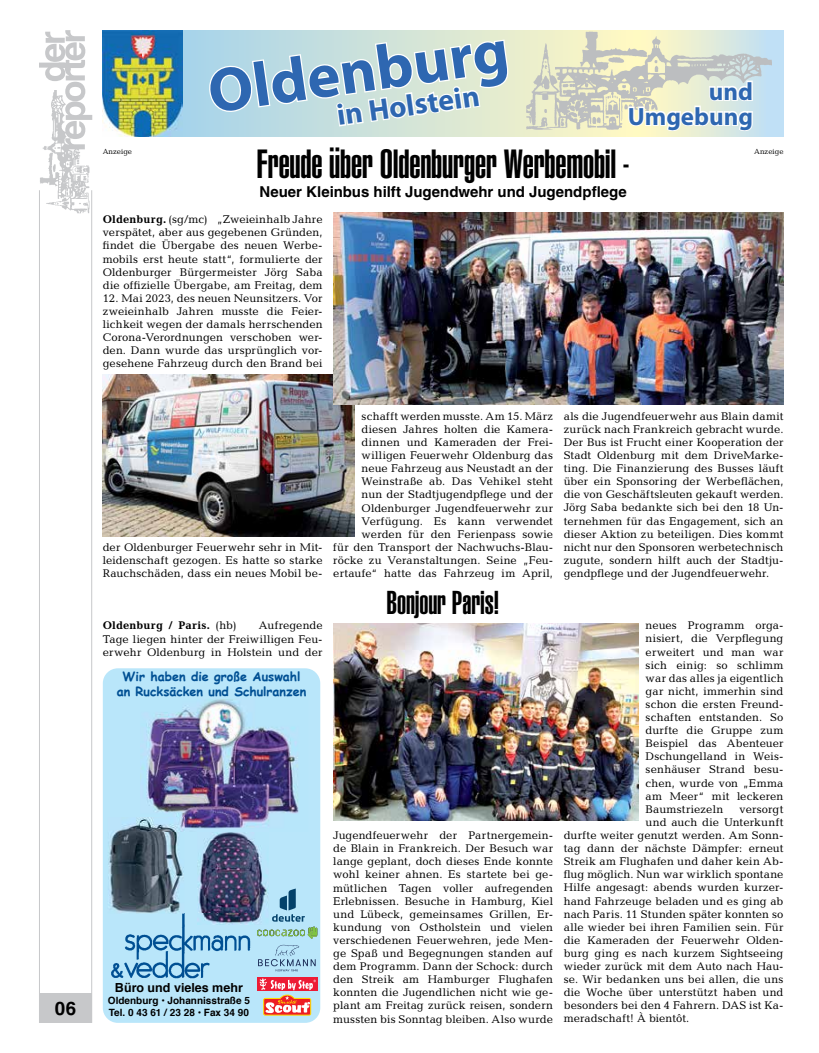
<style>
.page{position:relative;width:819px;height:1053px;background:#fff}
.page>*{position:absolute;margin:0;border:0;box-sizing:border-box;transform-origin:0 0}
.t1{font:700 62.5px "Myriad Pro";color:#2e67b1}
.t2{font:40px "Helvetica LT Std Ultra Comp";letter-spacing:-.005em;color:#000}
.t3{font:32.5px "Helvetica LT Std Ultra Comp";letter-spacing:-.005em;color:#000}
.t4{font:700 30px "Myriad Pro";color:#2e67b1}
.t5{font:700 25px/25px "Myriad Pro";color:#2e67b1;text-align:right}
.t6{font:700 18.75px "Helvetica LT Std";color:#000}
.t7{font:700 15px "Helvetica LT Std";color:#000}
.t8{font:700 12.5px/15px "Comic Sans MS";color:#004f93;text-align:center}
.t9{font:700 12.5px "Helvetica";color:#000}
.t10{font:11.25px/13.1px "Candida Std";letter-spacing:.01em;color:#000;text-align:justify}
.t11{font:700 11.25px "Candida Std";letter-spacing:.015em;color:#000}
.t12{font:700 10px/12px "Helvetica";color:#000}
.t13{font:7.5px "Candida Std";color:#000}
.s1{font-weight:700}
.s2{font-weight:400}
</style>
<div class="page">
<div style="left:39px;top:993px;width:53px;height:29px;background:#c7c8ca"></div>
<hr style="left:91px;top:190px;width:1px;height:832px;background:#c7c8ca">
<hr style="left:39px;top:190px;width:1px;height:832px;background:#c7c8ca">
<img style="left:39px;top:149px;width:51px;height:65px">
<svg style="left:39px;top:30px;width:53px;height:119px"></svg>
<div style="left:103px;top:668px;width:217px;height:354px;background:#b9e6fa;border-radius:15px"></div>
<img style="left:111px;top:913px;width:140px;height:66px">
<svg style="left:257px;top:977px;width:60px;height:13px"></svg>
<svg style="left:260px;top:978px;width:56px;height:38px"></svg>
<svg style="left:257px;top:888px;width:60px;height:50px"></svg>
<svg style="left:258px;top:944px;width:57px;height:27px"></svg>
<img style="left:197px;top:832px;width:71px;height:92px">
<img style="left:197px;top:913px;width:54px;height:11px">
<img style="left:108px;top:818px;width:76px;height:95px">
<img style="left:140px;top:699px;width:159px;height:130px">
<img style="left:140px;top:817px;width:44px;height:14px">
<img style="left:103px;top:374px;width:251px;height:162px">
<svg style="left:182px;top:30px;width:601px;height:106px;background:#c3dede"></svg>
<img style="left:103px;top:30px;width:79px;height:106px">
<svg style="left:209px;top:38px;width:301px;height:90px"></svg>
<img style="left:527px;top:30px;width:244px;height:103px">
<svg style="left:627px;top:65px;width:127px;height:71px"></svg>
<img style="left:333px;top:212px;width:450px;height:192px">
<img style="left:333px;top:623px;width:305px;height:197px">
<p class="t6" style="left:55px;top:996px;width:23px">06</p>
<p class="t1" style="left:203px;top:57px;width:304px;rotate:-8deg">Oldenburg</p>
<p class="t4" style="left:335px;top:99px;width:145px;rotate:-8deg">in Holstein</p>
<p class="t5" style="left:627px;top:79px;width:127px">und<br>Umgebung</p>
<p class="t2" style="left:256px;top:141px;width:374px">Freude über Oldenburger Werbemobil -</p>
<p class="t7" style="left:259px;top:183px;width:369px">Neuer Kleinbus hilft Jugendwehr und Jugendpflege</p>
<p class="t13" style="left:103px;top:147px;width:31px">Anzeige</p>
<p class="t13" style="left:754px;top:147px;width:31px">Anzeige</p>
<p class="t10" style="left:103px;top:213px;width:221px"><span class="s1">Oldenburg.</span> (sg/mc) „Zweieinhalb Jahre verspätet, aber aus gegebenen Gründen, findet die Übergabe des neuen Werbe&shy;mobils erst heute statt“, formulierte der Oldenburger Bürgermeister Jörg Saba die offizielle Übergabe, am Freitag, dem</p>
<p class="t10" style="left:103px;top:291px;width:221px">12. Mai 2023, des neuen Neunsitzers. Vor zweieinhalb Jahren musste die Feier&shy;lichkeit wegen der damals herrschenden Corona-Verordnungen verschoben wer&shy;den. Dann wurde das ursprünglich vor&shy;gesehene Fahrzeug durch den Brand bei</p>
<p class="t10" style="left:103px;top:540px;width:221px">der Oldenburger Feuerwehr sehr in Mit&shy;leidenschaft gezogen. Es hatte so starke Rauchschäden, dass ein neues Mobil be-</p>
<p class="t10" style="left:103px;top:619px;width:221px;text-indent:156px">Aufregende Tage liegen hinter der Freiwilligen Feu&shy;erwehr Oldenburg in Holstein und der</p>
<p class="t11" style="left:103px;top:619px;width:135px">Oldenburg / Paris. <span class="s2">(hb)</span></p>
<p class="t8" style="left:117px;top:668px;width:191px">Wir haben die große Auswahl an Rucksäcken und Schulranzen</p>
<p class="t9" style="left:115px;top:976px;width:129px">Büro und vieles mehr</p>
<p class="t12" style="left:108px;top:994px;width:143px">Oldenburg • Johannisstraße 5<br>Tel. 0 43 61 / 23 28 • Fax 34 90</p>
<p class="t10" style="left:333px;top:409px;width:221px;text-align:right">schafft werden musste. Am 15. März diesen Jahres holten die Kamera&shy;dinnen und Kameraden der Frei&shy;willigen Feuerwehr Oldenburg das neue Fahrzeug aus Neustadt an der Weinstraße ab. Das Vehikel steht<br>nun der Stadtjugendpflege und der Oldenburger Jugendfeuerwehr zur Verfügung. Es kann verwendet werden für den Ferienpass sowie<br>für den Transport der Nachwuchs-Blau&shy;röcke zu Veranstaltungen. Seine „Feu&shy;ertaufe“ hatte das Fahrzeug im April,</p>
<p class="t10" style="left:563px;top:409px;width:221px">als die Jugendfeuerwehr aus Blain damit zurück nach Frankreich gebracht wurde.<br>Der Bus ist Frucht einer Kooperation der Stadt Oldenburg mit dem DriveMarke&shy;ting. Die Finanzierung des Busses läuft über ein Sponsoring der Werbeflächen, die von Geschäftsleuten gekauft werden.<br>Jörg Saba bedankte sich bei den 18 Un&shy;ternehmen für das Engagement, sich an dieser Aktion zu beteiligen. Dies kommt nicht nur den Sponsoren werbetechnisch zugute, sondern hilft auch der Stadtju&shy;gendpflege und der Jugendfeuerwehr.</p>
<p class="t3" style="left:386px;top:583px;width:115px">Bonjour Paris!</p>
<p class="t10" style="left:333px;top:828px;width:221px">Jugendfeuerwehr der Partnergemein&shy;de Blain in Frankreich. Der Besuch war lange geplant, doch dieses Ende konnte wohl keiner ahnen. Es startete bei ge&shy;mütlichen Tagen voller aufregenden Erlebnissen. Besuche in Hamburg, Kiel und Lübeck, gemeinsames Grillen, Er&shy;kundung von Ostholstein und vielen verschiedenen Feuerwehren, jede Men&shy;ge Spaß und Begegnungen standen auf dem Programm. Dann der Schock: durch den Streik am Hamburger Flughafen konnten die Jugendlichen nicht wie ge&shy;plant am Freitag zurück reisen, sondern mussten bis Sonntag bleiben. Also wurde</p>
<p class="t10" style="left:645px;top:619px;width:139px">neues Programm orga&shy;nisiert, die Verpflegung erweitert und man war sich einig: so schlimm war das alles ja eigentlich gar nicht, immerhin sind schon die ersten Freund&shy;schaften entstanden. So durfte die Gruppe zum Beispiel das Abenteuer Dschungelland in Weis&shy;senhäuser Strand besu&shy;chen, wurde von „Emma am Meer“ mit leckeren Baumstriezeln</p>
<p class="t10" style="left:739px;top:802px;width:45px">versorgt</p>
<p class="t10" style="left:645px;top:815px;width:139px">und auch die Unterkunft</p>
<p class="t10" style="left:563px;top:828px;width:221px">durfte weiter genutzt werden. Am Sonn-</p>
<p class="t10" style="left:563px;top:841px;width:221px">tag dann der nächste Dämpfer: erneut</p>
<p class="t10" style="left:563px;top:854px;width:221px">Streik am Flughafen und daher kein Ab-</p>
<p class="t10" style="left:563px;top:867px;width:221px">flug möglich. Nun war wirklich spontane</p>
<p class="t10" style="left:563px;top:881px;width:221px">Hilfe angesagt: abends wurden kurzer-</p>
<p class="t10" style="left:563px;top:894px;width:221px">hand Fahrzeuge beladen und es ging ab</p>
<p class="t10" style="left:563px;top:907px;width:221px">nach Paris. 11 Stunden später konnten so</p>
<p class="t10" style="left:563px;top:920px;width:221px">alle wieder bei ihren Familien sein. Für</p>
<p class="t10" style="left:563px;top:933px;width:221px">die Kameraden der Feuerwehr Olden-</p>
<p class="t10" style="left:563px;top:946px;width:221px">burg ging es nach kurzem Sightseeing</p>
<p class="t10" style="left:563px;top:959px;width:221px">wieder zurück mit dem Auto nach Hau-</p>
<p class="t10" style="left:563px;top:972px;width:221px">se. Wir bedanken uns bei allen, die uns</p>
<p class="t10" style="left:563px;top:985px;width:221px">die Woche über unterstützt haben und</p>
<p class="t10" style="left:563px;top:998px;width:221px">besonders bei den 4 Fahrern. DAS ist Ka-</p>
<p class="t10" style="left:563px;top:1011px;width:127px">meradschaft! À bientôt.</p>
</div>
